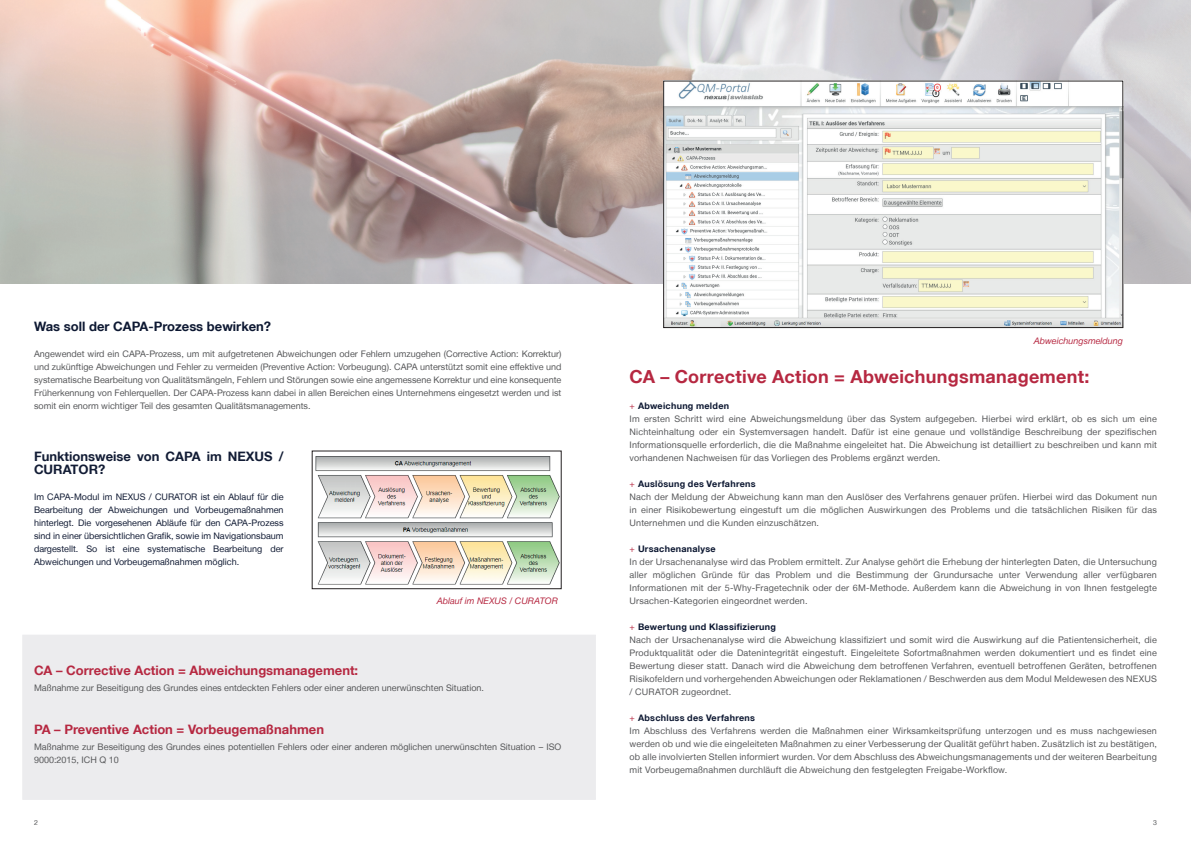
<style>
.page{position:relative;width:1191px;height:842px;background:#fff}
.page>*{position:absolute;margin:0;border:0;box-sizing:border-box;transform-origin:0 0}
.t1{font:700 18px "Helvetica Neue LT";letter-spacing:.015em;color:#b62841}
.t2{font:700 13px "Helvetica Neue LT";color:#b62841}
.t3{font:700 13px/13px "Helvetica Neue LT";color:#121c35}
.t4{font:700 13px "Helvetica Neue LT";color:#0d1832}
.t5{font:9px/13px "Helvetica Neue LT";letter-spacing:.02em;color:#57585a}
.t6{font:9px/13px "Helvetica Neue LT";color:#121c35;text-align:justify}
.t7{font:9px/13px "Helvetica Neue LT";color:#57585a}
.t8{font:italic 9px "Helvetica Neue LT";color:#b62841}
.t9{font:7px "Helvetica Neue LT";color:#57585a}
.s1{color:#b62841}
.s2{font-weight:700;color:#0d1832}
</style>
<div class="page">
<div style="left:23px;top:635px;width:572px;height:164px;background:#ececee"></div>
<img style="left:315px;top:456px;width:244px;height:129px">
<div style="left:312px;top:451px;width:249px;height:138px;border:1px solid #231f20"></div>
<img style="left:0;top:0;width:1191px;height:283px">
<img style="left:665px;top:83px;width:456px;height:243px">
<div style="left:663px;top:81px;width:460px;height:247px;border:1px solid #231f20"></div>
<h2 class="t4" style="left:34px;top:319px;width:239px">Was soll der CAPA-Prozess bewirken?</h2>
<p class="t5" style="left:34px;top:348px;width:529px;text-align:justify">Angewendet wird ein CAPA-Prozess, um mit aufgetretenen Abweichungen oder Fehlern umzugehen (Corrective Action: Korrektur) und zukünftige Abweichungen und Fehler zu vermeiden (Preventive Action: Vorbeugung). CAPA unterstützt somit eine effektive und systematische Bearbeitung von Qualitätsmängeln, Fehlern und Störungen sowie eine angemessene Korrektur und eine konsequente Früherkennung von Fehlerquellen. Der CAPA-Prozess kann dabei in allen Bereichen eines Unternehmens eingesetzt werden und ist somit ein enorm wichtiger Teil des gesamten Qualitätsmanagements.</p>
<h2 class="t3" style="left:34px;top:450px;width:251px">Funktionsweise von CAPA im NEXUS /<br>CURATOR?</h2>
<p class="t6" style="left:34px;top:491px;width:251px">Im CAPA-Modul im NEXUS / CURATOR ist ein Ablauf für die Bearbeitung der Abweichungen und Vorbeugemaßnahmen hinterlegt. Die vorgesehenen Abläufe für den CAPA-Prozess sind in einer übersichtlichen Grafik, sowie im Navigationsbaum dargestellt. So ist eine systematische Bearbeitung der Abweichungen und Vorbeugemaßnahmen möglich.</p>
<h2 class="t2" style="left:34px;top:662px;width:326px">CA – Corrective Action = Abweichungsmanagement:</h2>
<p class="t8" style="left:437px;top:596px;width:123px">Ablauf im NEXUS / CURATOR</p>
<p class="t7" style="left:34px;top:681px;width:451px">Maßnahme zur Beseitigung des Grundes eines entdeckten Fehlers oder einer anderen unerwünschten Situation.</p>
<h2 class="t2" style="left:34px;top:721px;width:291px">PA – Preventive Action = Vorbeugemaßnahmen</h2>
<p class="t7" style="left:34px;top:740px;width:529px">Maßnahme zur Beseitigung des Grundes eines potentiellen Fehlers oder einer anderen möglichen unerwünschten Situation – ISO<br>9000:2015, ICH Q 10</p>
<p class="t8" style="left:1033px;top:336px;width:91px">Abweichungsmeldung</p>
<h1 class="t1" style="left:629px;top:366px;width:461px">CA – Corrective Action = Abweichungsmanagement:</h1>
<p class="t5" style="left:629px;top:400px;width:529px"><span class="s1">+</span> <span class="s2">Abweichung melden<br></span>Im ersten Schritt wird eine Abweichungsmeldung über das System aufgegeben. Hierbei wird erklärt, ob es sich um eine Nichteinhaltung oder ein Systemversagen handelt. Dafür ist eine genaue und vollständige Beschreibung der spezifischen Informationsquelle erforderlich, die die Maßnahme eingeleitet hat. Die Abweichung ist detailliert zu beschreiben und kann mit vorhandenen Nachweisen für das Vorliegen des Problems ergänzt werden.</p>
<p class="t5" style="left:629px;top:478px;width:529px"><span class="s1">+</span> <span class="s2">Auslösung des Verfahrens<br></span>Nach der Meldung der Abweichung kann man den Auslöser des Verfahrens genauer prüfen. Hierbei wird das Dokument nun in einer Risikobewertung eingestuft um die möglichen Auswirkungen des Problems und die tatsächlichen Risiken für das Unternehmen und die Kunden einzuschätzen.</p>
<p class="t5" style="left:629px;top:543px;width:529px"><span class="s1">+</span> <span class="s2">Ursachenanalyse<br></span>In der Ursachenanalyse wird das Problem ermittelt. Zur Analyse gehört die Erhebung der hinterlegten Daten, die Untersuchung aller möglichen Gründe für das Problem und die Bestimmung der Grundursache unter Verwendung aller verfügbaren Informationen mit der 5-Why-Fragetechnik oder der 6M-Methode. Außerdem kann die Abweichung in von Ihnen festgelegte Ursachen-Kategorien eingeordnet werden.</p>
<p class="t5" style="left:629px;top:620px;width:529px"><span class="s1">+</span> <span class="s2">Bewertung und Klassifizierung<br></span>Nach der Ursachenanalyse wird die Abweichung klassifiziert und somit wird die Auswirkung auf die Patientensicherheit, die Produktqualität oder die Datenintegrität eingestuft. Eingeleitete Sofortmaßnahmen werden dokumentiert und es findet eine Bewertung dieser statt. Danach wird die Abweichung dem betroffenen Verfahren, eventuell betroffenen Geräten, betroffenen Risikofeldern und vorhergehenden Abweichungen oder Reklamationen / Beschwerden aus dem Modul Meldewesen des NEXUS / CURATOR zugeordnet.</p>
<p class="t5" style="left:629px;top:711px;width:529px"><span class="s1">+</span> <span class="s2">Abschluss des Verfahrens<br></span>Im Abschluss des Verfahrens werden die Maßnahmen einer Wirksamkeitsprüfung unterzogen und es muss nachgewiesen werden ob und wie die eingeleiteten Maßnahmen zu einer Verbesserung der Qualität geführt haben. Zusätzlich ist zu bestätigen, ob alle involvierten Stellen informiert wurden. Vor dem Abschluss des Abweichungsmanagements und der weiteren Bearbeitung mit Vorbeugemaßnahmen durchläuft die Abweichung den festgelegten Freigabe-Workflow.</p>
<p class="t9" style="left:34px;top:819px;width:5px">2</p>
<p class="t9" style="left:1153px;top:819px;width:5px">3</p>
</div>
